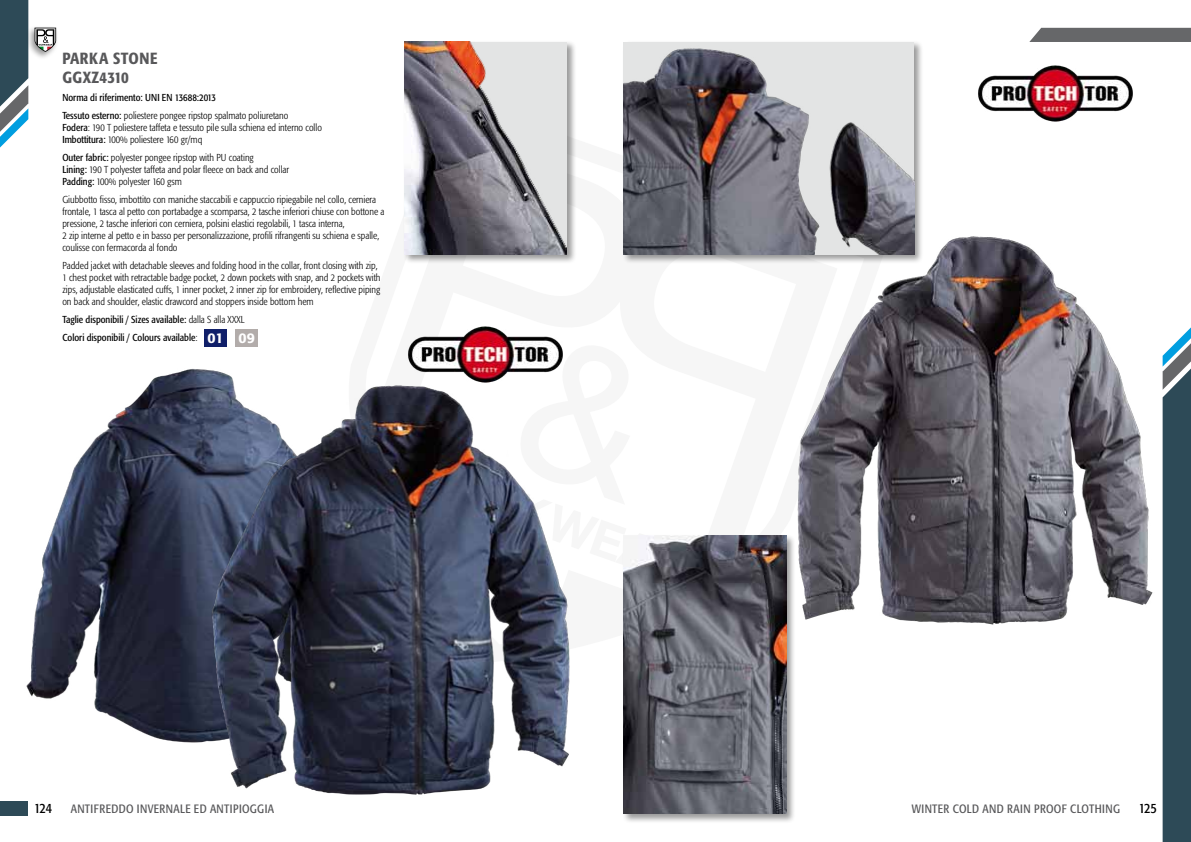
<style>
.page{position:relative;width:1191px;height:842px;background:#fff}
.page>*{position:absolute;margin:0;border:0;box-sizing:border-box;transform-origin:0 0}
.t1{font:500 condensed 16px/19.2px "Formata";letter-spacing:.025em;color:#58585a}
.t2{font:condensed 14px "Formata";letter-spacing:-.04em;color:#000}
.t3{font:condensed 12px "Formata";letter-spacing:.025em;color:#58585a}
.t4{font:300 condensed 10px/12px "Formata";color:#000}
.t5{font:condensed 10px/18px "Formata";color:#000}
.s1{font-weight:300}
.s2{font-weight:400}
.s3{font-weight:500;font-stretch:normal;font-size:14px;color:#fff}
</style>
<div class="page">
<svg style="left:0;top:0;width:28px;height:148px"></svg>
<svg style="left:1162px;top:327px;width:29px;height:515px;background:#3d5966"></svg>
<div style="left:1029px;top:28px;width:162px;height:14px;background:#666769"></div>
<div style="left:26px;top:25px;width:33px;height:35px;background:#000;opacity:.4"></div>
<svg style="left:35px;top:28px;width:21px;height:24px"></svg>
<div style="left:0;top:801px;width:28px;height:14px;background:#2d4a57"></div>
<div style="left:204px;top:329px;width:23px;height:17px;background:#101f69"></div>
<div style="left:235px;top:329px;width:23px;height:17px;background:#b2acaa"></div>
<img style="left:26px;top:369px;width:200px;height:374px">
<img style="left:201px;top:374px;width:369px;height:421px">
<img style="left:797px;top:236px;width:356px;height:389px">
<div style="left:403px;top:40px;width:174px;height:224px;background:#000;opacity:.4"></div>
<img style="left:405px;top:42px;width:162px;height:213px">
<div style="left:622px;top:40px;width:301px;height:224px;background:#000;opacity:.4"></div>
<img style="left:624px;top:42px;width:290px;height:213px">
<div style="left:622px;top:534px;width:174px;height:289px;background:#000;opacity:.4"></div>
<img style="left:624px;top:536px;width:162px;height:278px">
<img style="left:978px;top:65px;width:155px;height:57px">
<img style="left:407px;top:326px;width:158px;height:57px">
<h1 class="t1" style="left:62px;top:48px;width:97px">PARKA STONE<br>GGXZ4310</h1>
<p class="t5" style="left:62px;top:88px;width:227px">Norma di riferimento: UNI EN 13688:2013<br>Tessuto esterno: <span class="s1">poliestere pongee ripstop spalmato poliuretano</span></p>
<p class="t4" style="left:62px;top:122px;width:261px"><span class="s2">Fodera</span>: 190 T poliestere taffeta e tessuto pile sulla schiena ed interno collo<br><span class="s2">Imbottitura:</span> 100% poliestere 160 gr/mq</p>
<p class="t4" style="left:62px;top:152px;width:228px"><span class="s2">Outer fabric:</span> polyester pongee ripstop with PU coating<br><span class="s2">Lining:</span> 190 T polyester taffeta and polar fleece on back and collar<br><span class="s2">Padding:</span> 100% polyester 160 gsm</p>
<p class="t4" style="left:62px;top:194px;width:324px">Giubbotto fisso, imbottito con maniche staccabili e cappuccio ripiegabile nel collo, cerniera frontale, 1 tasca al petto con portabadge a scomparsa, 2 tasche inferiori chiuse con bottone a pressione, 2 tasche inferiori con cerniera, polsini elastici regolabili, 1 tasca interna,<br>2 zip interne al petto e in basso per personalizzazione, profili rifrangenti su schiena e spalle, coulisse con fermacorda al fondo</p>
<p class="t4" style="left:62px;top:260px;width:320px">Padded jacket with detachable sleeves and folding hood in the collar, front closing with zip, 1 chest pocket with retractable badge pocket, 2 down pockets with snap, and 2 pockets with zips, adjustable elasticated cuffs, 1 inner pocket, 2 inner zip for embroidery, reflective piping on back and shoulder, elastic drawcord and stoppers inside bottom hem</p>
<p class="t5" style="left:62px;top:310px;width:194px">Taglie disponibili / Sizes available: <span class="s1">dalla S alla XXXL<br></span>Colori disponibili / Colours available<span class="s1">:</span> <span class="s3">01 09</span></p>
<h2 class="t2" style="left:34px;top:800px;width:20px">124</h2>
<p class="t3" style="left:71px;top:802px;width:205px">ANTIFREDDO INVERNALE ED ANTIPIOGGIA</p>
<p class="t3" style="left:912px;top:802px;width:210px">WINTER COLD AND RAIN PROOF CLOTHING</p>
<h2 class="t2" style="left:1138px;top:800px;width:20px">125</h2>
</div>
